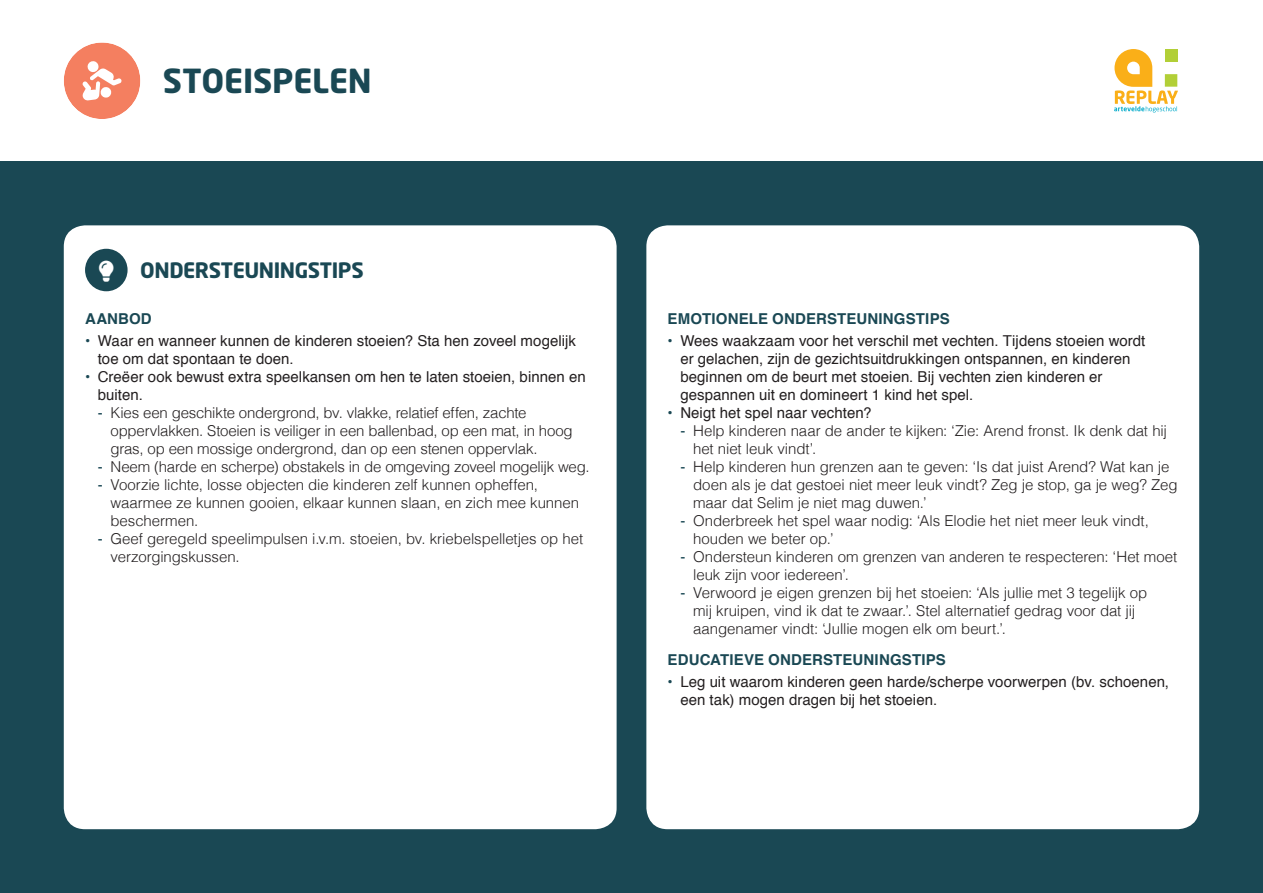
<style>
.page{position:relative;width:1263px;height:893px;background:#fff}
.page>*{position:absolute;margin:0;border:0;box-sizing:border-box;transform-origin:0 0}
.t1{font:700 32.85px "Neo Sans Pro";letter-spacing:-.005em;color:#1a4854}
.t2{font:700 21px "Neo Sans Pro";letter-spacing:-.02em;color:#1a4854}
.t3{font:21px "Font Awesome 5 Free Solid";color:#fff}
.t4{font:300 15px/18px "Helvetica";letter-spacing:-.005em;color:#231f20}
.t5{font:15px/18px "Helvetica";letter-spacing:.005em;color:#231f20}
.t6{font:700 15px "Helvetica";letter-spacing:.01em;color:#1a4854}
.s1{font-weight:700;color:#1a4854}
.s2{font-weight:400;color:#1a4854}
</style>
<div class="page">
<div style="left:0;top:162px;width:1263px;height:731px;background:#1a4854"></div>
<svg style="left:1114px;top:49px;width:64px;height:64px"></svg>
<div style="left:64px;top:225px;width:553px;height:604px;background:#fff;border-radius:21px"></div>
<div style="left:646px;top:225px;width:553px;height:604px;background:#fff;border-radius:21px"></div>
<div style="left:85px;top:249px;width:43px;height:42px;background:#1a4854;border-radius:50%"></div>
<svg style="left:64px;top:43px;width:76px;height:76px"></svg>
<h1 class="t1" style="left:163px;top:60px;width:210px">STOEISPELEN</h1>
<h2 class="t3" style="left:99px;top:261px;width:16px">▼◆●</h2>
<h2 class="t2" style="left:140px;top:257px;width:225px">ONDERSTEUNINGSTIPS</h2>
<p class="t6" style="left:85px;top:306px;width:68px">AANBOD</p>
<p class="t5" style="left:98px;top:332px;width:480px;text-indent:-13px"><span class="s1">•</span> Waar en wanneer kunnen de kinderen stoeien? Sta hen zoveel mogelijk toe om dat spontaan te doen.</p>
<p class="t5" style="left:98px;top:368px;width:489px;text-indent:-13px"><span class="s1">•</span> Creëer ook bewust extra speelkansen om hen te laten stoeien, binnen en buiten.</p>
<p class="t4" style="left:111px;top:403px;width:464px;text-indent:-13px"><span class="s2">-</span> Kies een geschikte ondergrond, bv. vlakke, relatief effen, zachte oppervlakken. Stoeien is veiliger in een ballenbad, op een mat, in hoog gras, op een mossige ondergrond, dan op een stenen oppervlak.</p>
<p class="t4" style="left:98px;top:457px;width:493px"><span class="s2">-</span> Neem (harde en scherpe) obstakels in de omgeving zoveel mogelijk weg.</p>
<p class="t4" style="left:111px;top:475px;width:470px;text-indent:-13px"><span class="s2">-</span> Voorzie lichte, losse objecten die kinderen zelf kunnen opheffen, waarmee ze kunnen gooien, elkaar kunnen slaan, en zich mee kunnen beschermen.</p>
<p class="t4" style="left:111px;top:529px;width:474px;text-indent:-13px"><span class="s2">-</span> Geef geregeld speelimpulsen i.v.m. stoeien, bv. kriebelspelletjes op het verzorgingskussen.</p>
<p class="t6" style="left:668px;top:306px;width:284px">EMOTIONELE ONDERSTEUNINGSTIPS</p>
<p class="t5" style="left:680px;top:332px;width:467px;text-indent:-13px"><span class="s1">•</span> Wees waakzaam voor het verschil met vechten. Tijdens stoeien wordt er gelachen, zijn de gezichtsuitdrukkingen ontspannen, en kinderen beginnen om de beurt met stoeien. Bij vechten zien kinderen er gespannen uit en domineert 1 kind het spel.</p>
<p class="t5" style="left:668px;top:404px;width:205px"><span class="s1">•</span> Neigt het spel naar vechten?</p>
<p class="t4" style="left:693px;top:421px;width:475px;text-indent:-13px"><span class="s2">-</span> Help kinderen naar de ander te kijken: ‘Zie: Arend fronst. Ik denk dat hij het niet leuk vindt’.</p>
<p class="t4" style="left:693px;top:457px;width:486px;text-indent:-13px"><span class="s2">-</span> Help kinderen hun grenzen aan te geven: ‘Is dat juist Arend? Wat kan je doen als je dat gestoei niet meer leuk vindt? Zeg je stop, ga je weg? Zeg maar dat Selim je niet mag duwen.’</p>
<p class="t4" style="left:693px;top:511px;width:457px;text-indent:-13px"><span class="s2">-</span> Onderbreek het spel waar nodig: ‘Als Elodie het niet meer leuk vindt, houden we beter op.’</p>
<p class="t4" style="left:693px;top:547px;width:485px;text-indent:-13px"><span class="s2">-</span> Ondersteun kinderen om grenzen van anderen te respecteren: ‘Het moet leuk zijn voor iedereen’.</p>
<p class="t4" style="left:693px;top:583px;width:456px;text-indent:-13px"><span class="s2">-</span> Verwoord je eigen grenzen bij het stoeien: ‘Als jullie met 3 tegelijk op mij kruipen, vind ik dat te zwaar.’. Stel alternatief gedrag voor dat jij aangenamer vindt: ‘Jullie mogen elk om beurt.’.</p>
<p class="t6" style="left:668px;top:647px;width:280px">EDUCATIEVE ONDERSTEUNINGSTIPS</p>
<p class="t5" style="left:680px;top:673px;width:490px;text-indent:-13px"><span class="s1">•</span> Leg uit waarom kinderen geen harde/scherpe voorwerpen (bv. schoenen, een tak) mogen dragen bij het stoeien.</p>
</div>
